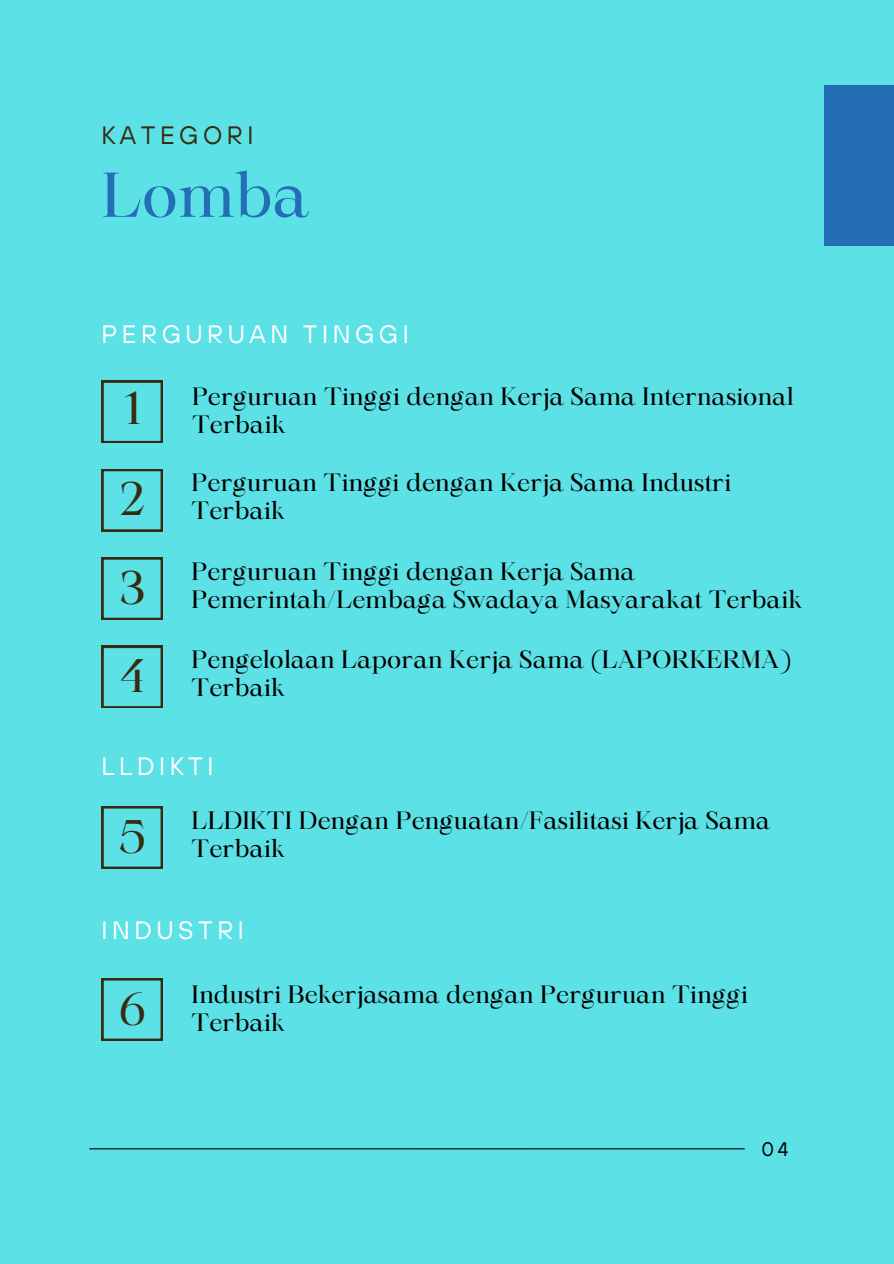
<style>
.page{position:relative;width:894px;height:1264px;background:#fff}
.page>*{position:absolute;margin:0;border:0;box-sizing:border-box;transform-origin:0 0}
.t1{font:60.6px "Maharlika";color:#236eb4}
.t2{font:45.15px "Maharlika";color:#392b10}
.t3{font:25.05px "TT Hoves";letter-spacing:.18em;color:#fff}
.t4{font:25.05px "TT Hoves";letter-spacing:.18em;color:#392b10}
.t5{font:24px/28.2px "Maharlika";color:#000}
.t6{font:19.5px "TT Hoves";color:#000}
</style>
<div class="page">
<div style="left:0;top:0;width:893px;height:1263px;background:#5ce1e6"></div>
<hr style="left:89px;top:1148px;width:655px;height:1px;background:#000">
<svg style="left:101px;top:380px;width:62px;height:63px"></svg>
<svg style="left:101px;top:469px;width:62px;height:62px"></svg>
<svg style="left:101px;top:557px;width:62px;height:62px"></svg>
<svg style="left:101px;top:646px;width:62px;height:62px"></svg>
<svg style="left:101px;top:806px;width:62px;height:62px"></svg>
<svg style="left:101px;top:978px;width:62px;height:62px"></svg>
<div style="left:824px;top:85px;width:69px;height:161px;background:#236eb4"></div>
<p class="t4" style="left:101px;top:119px;width:153px">KATEGORI</p>
<p class="t1" style="left:101px;top:170px;width:209px">Lomba</p>
<p class="t3" style="left:101px;top:317px;width:308px">PERGURUAN TINGGI</p>
<h1 class="t2" style="left:124px;top:389px;width:18px">1</h1>
<h2 class="t2" style="left:119px;top:481px;width:27px">2</h2>
<p class="t2" style="left:120px;top:569px;width:26px">3</p>
<p class="t2" style="left:120px;top:657px;width:26px">4</p>
<p class="t5" style="left:192px;top:384px;width:603px">Perguruan Tinggi dengan Kerja Sama Internasional<br>Terbaik</p>
<p class="t5" style="left:191px;top:471px;width:541px">Perguruan Tinggi dengan Kerja Sama Industri<br>Terbaik</p>
<h2 class="t5" style="left:191px;top:559px;width:611px">Perguruan Tinggi dengan Kerja Sama<br>Pemerintah/Lembaga Swadaya Masyarakat Terbaik</h2>
<p class="t5" style="left:191px;top:647px;width:600px">Pengelolaan Laporan Kerja Sama (LAPORKERMA)<br>Terbaik</p>
<p class="t3" style="left:101px;top:749px;width:113px">LLDIKTI</p>
<p class="t2" style="left:119px;top:818px;width:29px">5</p>
<p class="t5" style="left:191px;top:808px;width:580px">LLDIKTI Dengan Penguatan/Fasilitasi Kerja Sama<br>Terbaik</p>
<h2 class="t3" style="left:101px;top:914px;width:144px">INDUSTRI</h2>
<p class="t2" style="left:119px;top:990px;width:28px">6</p>
<p class="t5" style="left:191px;top:982px;width:557px">Industri Bekerjasama dengan Perguruan Tinggi<br>Terbaik</p>
<h2 class="t6" style="left:761px;top:1136px;width:28px">04</h2>
</div>
